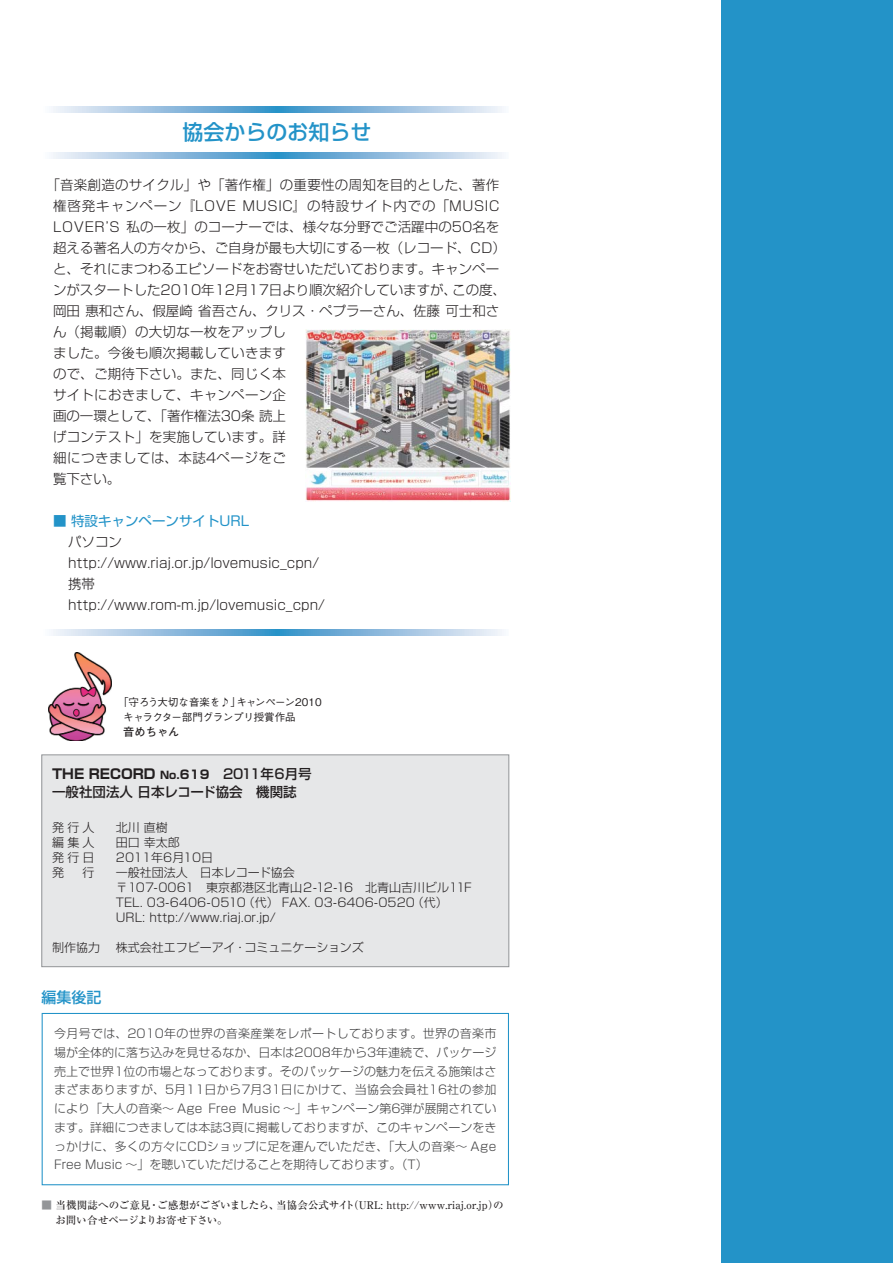
<style>
.page{position:relative;width:893px;height:1263px;background:#fff}
.page>*{position:absolute;margin:0;border:0;box-sizing:border-box;transform-origin:0 0}
.t1{font:21px "Shin Go Pr 6 Medium 90 pv RKSJ H";color:#2393c8}
.t2{font:15px "Shin Go Pr 6 Medium 90 pv RKSJ H";color:#2393c8}
.t3{font:13.5px/21px "Shin Go Pr 6 Light 90 pv RKSJ H";color:#231f20}
.t4{font:13.5px "Shin Go Pr 6 Bold 90 pv RKSJ H";color:#231f20}
.t5{font:13.5px "Shin Go Pr 6 Medium 90 pv RKSJ H";color:#231f20}
.t6{font:13.5px "Shin Go Pr 6 Regular 90 pv RKSJ H";color:#2393c8}
.t7{font:12px/18.8px "Shin Go Pr 6 Light 90 pv RKSJ H";color:#404041;text-align:justify}
.t8{font:12px/15px "Shin Go Pr 6 Light 90 pv RKSJ H";color:#231f20}
.t9{font:11.25px "Futo Go B101 Pro Bold 90 pv RKSJ H";color:#231f20}
.t10{font:10.5px/15px "Ryumin Pr 5 Medium 90 pv RKSJ H";letter-spacing:.005em;color:#231f20}
.t11{font:10.5px/15px "Gothic BBB Pr 6 Medium 90 pv RKSJ H";letter-spacing:-.01em;color:#231f20}
.s1{font-size:10.5px}
.s2{font-size:12px}
.s3{font-family:"Shin Go Pr 6 Medium 90 pv RKSJ H"}
.s4{color:#939598}
</style>
<div class="page">
<svg style="left:53px;top:106px;width:449px;height:7px;background:#93bfdf"></svg>
<svg style="left:53px;top:152px;width:449px;height:6px;background:#93bfdf"></svg>
<svg style="left:53px;top:629px;width:449px;height:7px;background:#93bfdf"></svg>
<div style="left:42px;top:755px;width:467px;height:212px;background:#e6e7e8"></div>
<div style="left:41px;top:754px;width:468px;height:213px;border:1px solid #939598"></div>
<div style="left:42px;top:1013px;width:467px;height:172px;border:1px solid #2393c8"></div>
<img style="left:306px;top:330px;width:205px;height:172px">
<img style="left:49px;top:653px;width:63px;height:88px">
<div style="left:721px;top:0;width:172px;height:1261px;background:#2393c8"></div>
<h1 class="t1" style="left:183px;top:124px;width:190px">協会からのお知らせ</h1>
<p class="t3" style="left:53px;top:176px;width:454px;text-indent:-7px">「音楽創造のサイクル」や「著作権」の重要性の周知を目的とした、著作権啓発キャンペーン『LOVE MUSIC』の特設サイト内での「MUSIC<br>LOVERʼS 私の一枚」のコーナーでは、様々な分野でご活躍中の50名を超える著名人の方々から、ご自身が最も大切にする一枚（レコード、CD）と、それにまつわるエピソードをお寄せいただいております。キャンペーンがスタートした2010年12月17日より順次紹介していますが、この度、岡田 惠和さん、假屋崎 省吾さん、クリス・ペプラーさん、佐藤 可士和さん（掲載順）の大切な一枚をアップし<br>ました。今後も順次掲載していきます<br>ので、ご期待下さい。また、同じく本<br>サイトにおきまして、キャンペーン企<br>画の一環として、「著作権法30条 読上<br>げコンテスト」を実施しています。詳<br>細につきましては、本誌4ページをご<br>覧下さい。</p>
<p class="t6" style="left:53px;top:516px;width:198px">■ 特設キャンペーンサイトURL</p>
<p class="t3" style="left:68px;top:533px;width:258px">パソコンhttp://www.riaj.or.jp/lovemusic_cpn/携帯http://www.rom-m.jp/lovemusic_cpn/</p>
<p class="t11" style="left:123px;top:696px;width:200px;text-indent:-5px">「守ろう大切な音楽を♪」キャンペーン2010キャラクター部門グランプリ授賞作品</p>
<p class="t9" style="left:123px;top:728px;width:58px">音めちゃん</p>
<p class="t4" style="left:52px;top:769px;width:261px">THE RECORD <span class="s1">No.</span><span class="s2">619</span><span class="s3">　2011年6月号</span></p>
<p class="t5" style="left:52px;top:787px;width:246px">一般社団法人 日本レコード協会　機関誌</p>
<p class="t8" style="left:52px;top:821px;width:44px">発行人</p>
<p class="t8" style="left:116px;top:821px;width:53px">北川 直樹</p>
<p class="t8" style="left:52px;top:836px;width:44px">編集人</p>
<p class="t8" style="left:116px;top:836px;width:65px">田口 幸太郎</p>
<p class="t8" style="left:52px;top:851px;width:44px">発行日</p>
<p class="t8" style="left:116px;top:851px;width:99px">2011年6月10日</p>
<p class="t8" style="left:52px;top:866px;width:44px">発　行</p>
<p class="t8" style="left:116px;top:866px;width:357px">一般社団法人　日本レコード協会<br>〒107-0061　東京都港区北青山2-12-16　北青山吉川ビル11F TEL. 03-6406-0510（代）　FAX. 03-6406-0520（代）URL: http://www.riaj.or.jp/</p>
<p class="t8" style="left:52px;top:941px;width:50px">制作協力</p>
<p class="t8" style="left:116px;top:941px;width:249px">株式会社エフビーアイ・コミュニケーションズ</p>
<p class="t2" style="left:41px;top:992px;width:61px">編集後記</p>
<p class="t7" style="left:54px;top:1026px;width:444px">今月号では、2010年の世界の音楽産業をレポートしております。世界の音楽市場が全体的に落ち込みを見せるなか、日本は2008年から3年連続で、パッケージ売上で世界1位の市場となっております。そのパッケージの魅力を伝える施策はさまざまありますが、5月11日から7月31日にかけて、当協会会員社16社の参加により「大人の音楽～ Age Free Music ～」キャンペーン第6弾が展開されています。詳細につきましては本誌3頁に掲載しておりますが、このキャンペーンをきっかけに、多くの方々にCDショップに足を運んでいただき、「大人の音楽～ Age Free Music ～」を聴いていただけることを期待しております。（T）</p>
<p class="t10" style="left:41px;top:1199px;width:464px"><span class="s4">■</span> 当機関誌へのご意見・ご感想がございましたら、当協会公式サイト（URL: http://www.riaj.or.jp）の　 お問い合せページよりお寄せ下さい。</p>
</div>
